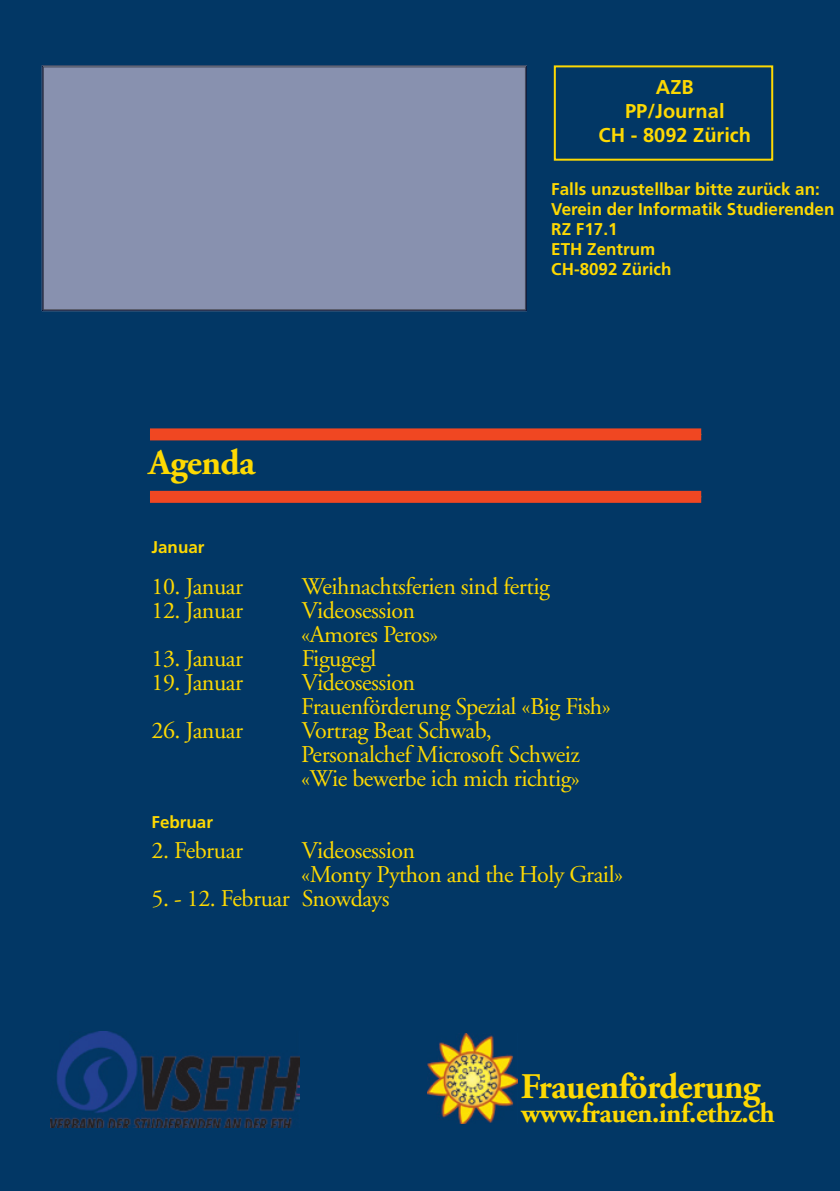
<style>
.page{position:relative;width:840px;height:1191px;background:#fff}
.page>*{position:absolute;margin:0;border:0;box-sizing:border-box;transform-origin:0 0}
.t1{font:700 36px "Adobe Garamond";letter-spacing:-.02em;color:#fed902}
.t2{font:700 28px "Adobe Garamond";letter-spacing:-.02em;color:#fed902}
.t3{font:24px/24px "Adobe Garamond";letter-spacing:-.02em;color:#fed902}
.t4{font:700 20px/24px "Frutiger";color:#fed902;text-align:center}
.t5{font:700 17px/20px "Frutiger";color:#fed902}
</style>
<div class="page">
<div style="left:0;top:0;width:839px;height:1191px;background:#023765"></div>
<div style="left:43px;top:66px;width:482px;height:244px;background:#8891af"></div>
<div style="left:553px;top:65px;width:219px;height:96px;border:2px solid #fed902"></div>
<div style="left:150px;top:491px;width:550px;height:12px;background:#f04722"></div>
<div style="left:150px;top:428px;width:550px;height:12px;background:#f04722"></div>
<img style="left:50px;top:1031px;width:249px;height:97px">
<img style="left:427px;top:1033px;width:89px;height:90px">
<p class="t4" style="left:598px;top:75px;width:154px">AZB<br>PP/Journal<br>CH - 8092 Zürich</p>
<h1 class="t1" style="left:148px;top:442px;width:108px">Agenda</h1>
<p class="t5" style="left:551px;top:179px;width:284px">Falls unzustellbar bitte zurück an:<br>Verein der Informatik Studierenden<br>RZ F17.1<br>ETH Zentrum<br>CH-8092 Zürich</p>
<p class="t5" style="left:151px;top:537px;width:54px">Januar</p>
<p class="t3" style="left:151px;top:574px;width:93px">10. Januar</p>
<p class="t3" style="left:301px;top:574px;width:249px">Weihnachtsferien sind fertig</p>
<p class="t3" style="left:151px;top:598px;width:93px">12. Januar</p>
<p class="t3" style="left:301px;top:598px;width:139px">Videosession «Amores Peros»</p>
<p class="t3" style="left:151px;top:646px;width:93px">13. Januar</p>
<p class="t3" style="left:301px;top:646px;width:76px">Figugegl</p>
<p class="t3" style="left:151px;top:670px;width:93px">19. Januar</p>
<p class="t3" style="left:301px;top:670px;width:311px">Videosession<br>Frauenförderung Spezial «Big Fish»</p>
<p class="t3" style="left:151px;top:718px;width:93px">26. Januar</p>
<p class="t3" style="left:301px;top:718px;width:280px">Vortrag Beat Schwab,<br>Personalchef Microsoft Schweiz «Wie bewerbe ich mich richtig»</p>
<p class="t5" style="left:151px;top:812px;width:63px">Februar</p>
<p class="t3" style="left:151px;top:838px;width:93px">2. Februar</p>
<p class="t3" style="left:301px;top:838px;width:323px">Videosession<br>«Monty Python and the Holy Grail»</p>
<p class="t3" style="left:151px;top:886px;width:239px">5. - 12. Februar Snowdays</p>
<h1 class="t1" style="left:520px;top:1066px;width:241px">Frauenförderung</h1>
<p class="t2" style="left:521px;top:1097px;width:255px">www.frauen.inf.ethz.ch</p>
</div>
